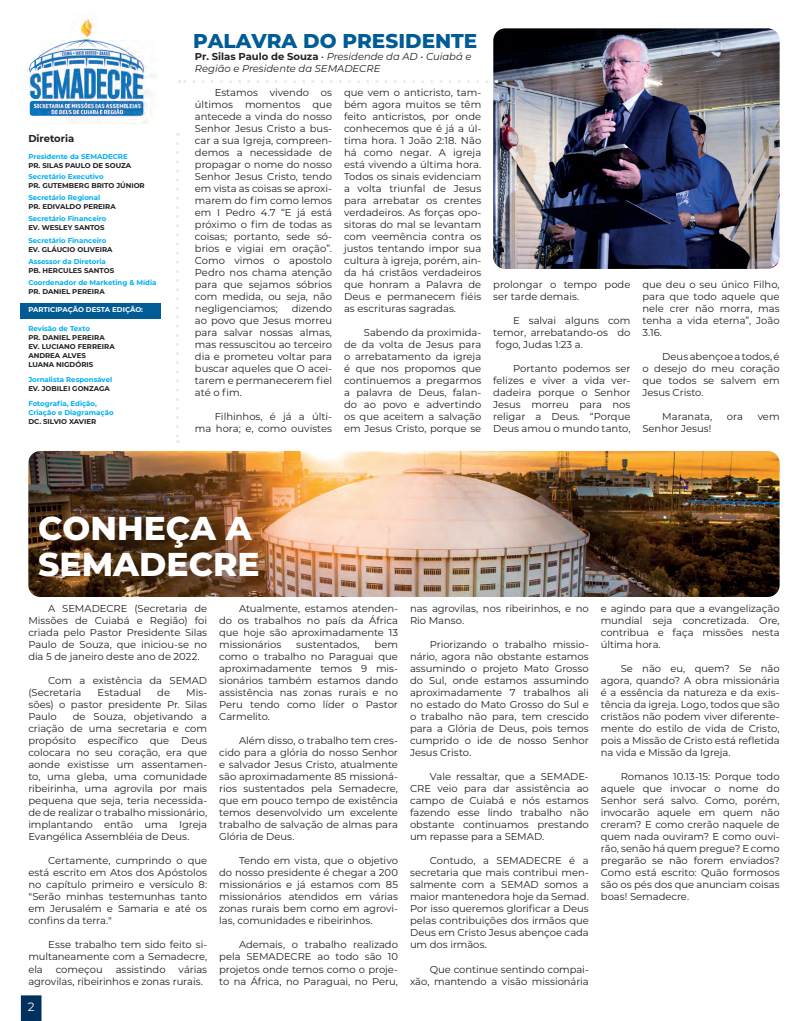
<style>
.page{position:relative;width:808px;height:1021px;background:#fff}
.page>*{position:absolute;margin:0;border:0;box-sizing:border-box;transform-origin:0 0}
.t1{font:800 33px/36px "Montserrat";color:#fff}
.t2{font:800 20px "Montserrat";color:#015c96}
.t3{font:12px "Montserrat";color:#fff}
.t4{font:10px/12px "Montserrat";color:#231f20;text-align:justify}
.t5{font:italic 10px/12px "Montserrat";color:#231f20}
.t6{font:700 10px "Montserrat";color:#231f20}
.t7{font:700 7px/9px "Montserrat";color:#00aeef}
.t8{font:700 7px/9px "Montserrat";color:#231f20}
.t9{font:700 7px "Montserrat";letter-spacing:-.005em;color:#fff}
.s1{font-weight:700;font-style:normal}
.s2{font-style:normal}
</style>
<div class="page">
<div style="left:20px;top:302px;width:140px;height:16px;background:#015c96"></div>
<img style="left:26px;top:18px;width:130px;height:106px">
<img style="left:493px;top:28px;width:287px;height:241px">
<svg style="left:179px;top:80px;width:308px;height:3px"></svg>
<svg style="left:176px;top:143px;width:3px;height:300px"></svg>
<img style="left:28px;top:451px;width:752px;height:146px">
<svg style="left:21px;top:995px;width:21px;height:25px"></svg>
<p class="t6" style="left:28px;top:131px;width:47px">Diretoria</p>
<p class="t7" style="left:28px;top:151px;width:101px">Presidente da SEMADECRE</p>
<p class="t8" style="left:28px;top:160px;width:104px">PR. SILAS PAULO DE SOUZA</p>
<p class="t7" style="left:28px;top:171px;width:77px">Secretário Executivo</p>
<p class="t8" style="left:28px;top:180px;width:118px">PR. GUTEMBERG BRITO JÚNIOR</p>
<p class="t7" style="left:28px;top:193px;width:73px">Secretário Regional</p>
<p class="t8" style="left:28px;top:202px;width:89px">PR. EDIVALDO PEREIRA</p>
<p class="t7" style="left:28px;top:214px;width:80px">Secretário Financeiro</p>
<p class="t8" style="left:28px;top:223px;width:78px">EV. WESLEY SANTOS</p>
<p class="t7" style="left:28px;top:235px;width:80px">Secretário Financeiro</p>
<p class="t8" style="left:28px;top:244px;width:86px">EV. GLÁUCIO OLIVEIRA</p>
<p class="t7" style="left:28px;top:257px;width:79px">Assessor da Diretoria</p>
<p class="t8" style="left:28px;top:266px;width:87px">PB. HERCULES SANTOS</p>
<p class="t7" style="left:28px;top:278px;width:130px">Coordenador de Marketing &amp; Mídia</p>
<p class="t8" style="left:28px;top:287px;width:78px">PR. DANIEL PEREIRA</p>
<p class="t7" style="left:28px;top:323px;width:63px">Revisão de Texto</p>
<p class="t8" style="left:28px;top:332px;width:88px">PR. DANIEL PEREIRA<br>EV. LUCIANO FERREIRA<br>ANDREA ALVES<br>LUANA NIGDÓRIS</p>
<p class="t7" style="left:28px;top:375px;width:85px">Jornalista Responsável</p>
<p class="t8" style="left:28px;top:384px;width:83px">EV. JOBILEI GONZAGA</p>
<p class="t7" style="left:28px;top:399px;width:87px">Fotografia, Edição,<br>Criação e Diagramação</p>
<p class="t8" style="left:28px;top:417px;width:69px">DC. SILVIO XAVIER</p>
<p class="t9" style="left:28px;top:305px;width:116px">PARTICIPAÇÃO DESTA EDIÇÃO:</p>
<h2 class="t2" style="left:193px;top:26px;width:286px">PALAVRA DO PRESIDENTE</h2>
<p class="t5" style="left:195px;top:50px;width:278px"><span class="s1">Pr. Silas Paulo de Souza</span> <span class="s2">•</span> Presidende da AD • Cuiabá e<br>Região e Presidente da SEMADECRE</p>
<p class="t4" style="left:195px;top:86px;width:139px;text-indent:20px">Estamos vivendo os últimos momentos que antecede a vinda do nosso Senhor Jesus Cristo a bus&shy;car a sua Igreja, compreen&shy;demos a necessidade de propagar o nome do nosso Senhor Jesus Cristo, tendo em vista as coisas se aproxi&shy;marem do fim como lemos em I Pedro 4.7 “E já está próximo o fim de todas as coisas; portanto, sede só&shy;brios e vigiai em oração”.<br>Como vimos o apostolo Pedro nos chama atenção para que sejamos sóbrios com medida, ou seja, não negligenciamos;</p>
<p class="t4" style="left:195px;top:302px;width:139px;text-indent:97px">dizendo ao povo que Jesus morreu para salvar nossas almas, mas ressuscitou ao terceiro dia e prometeu voltar para buscar aqueles que O acei&shy;tarem e permanecerem fiel até o fim.</p>
<p class="t4" style="left:195px;top:410px;width:139px;text-align:right">Filhinhos, é já a últi-<br>ma hora; e, como ouvistes</p>
<p class="t4" style="left:344px;top:86px;width:139px">que vem o anticristo, tam&shy;bém agora muitos se têm feito anticristos, por onde conhecemos que é já a úl&shy;tima hora. 1 João 2:18. Não há como negar. A igreja está vivendo a última hora.<br>Todos os sinais evidenciam a volta triunfal de Jesus para arrebatar os crentes verdadeiros. As forças opo&shy;sitoras do mal se levantam com veemência contra os justos tentando impor sua cultura à igreja, porém, ain&shy;da há cristãos verdadeiros que honram a Palavra de Deus e permanecem fiéis as escrituras sagradas.</p>
<p class="t4" style="left:344px;top:326px;width:139px;text-indent:20px">Sabendo da proximida&shy;de da volta de Jesus para o arrebatamento da igreja é que nos propomos que continuemos a pregarmos a palavra de Deus, falan&shy;do ao povo e advertindo os que aceitem a salvação em Jesus Cristo, porque se</p>
<p class="t4" style="left:493px;top:278px;width:139px">prolongar o tempo pode ser tarde demais.</p>
<p class="t4" style="left:493px;top:314px;width:139px;text-indent:20px">E salvai alguns com temor, arrebatando-os do fogo, Judas 1:23 a.</p>
<p class="t4" style="left:493px;top:362px;width:139px;text-indent:20px">Portanto podemos ser felizes e viver a vida ver&shy;dadeira porque o Senhor Jesus morreu para nos religar a Deus. “Porque Deus amou o mundo tanto,</p>
<p class="t4" style="left:642px;top:278px;width:139px">que deu o seu único Filho, para que todo aquele que nele crer não morra, mas tenha a vida eterna”, João 3.16.</p>
<p class="t4" style="left:642px;top:350px;width:139px;text-indent:20px">Deus abençoe a todos, é o desejo do meu coração que todos se salvem em Jesus Cristo.</p>
<p class="t4" style="left:662px;top:410px;width:52px">Maranata,</p>
<p class="t4" style="left:727px;top:410px;width:18px">ora</p>
<p class="t4" style="left:758px;top:410px;width:23px">vem</p>
<p class="t4" style="left:642px;top:422px;width:70px">Senhor Jesus!</p>
<h1 class="t1" style="left:38px;top:508px;width:223px">CONHEÇA A<br>SEMADECRE</h1>
<p class="t4" style="left:28px;top:602px;width:180px;text-indent:20px">A SEMADECRE (Secretaria de Missões de Cuiabá e Região) foi criada pelo Pastor Presidente Silas Paulo de Souza, que iniciou-se no dia 5 de janeiro deste ano de 2022.</p>
<p class="t4" style="left:28px;top:674px;width:180px;text-indent:20px">Com a existência da SEMAD (Secretaria</p>
<p class="t4" style="left:28px;top:686px;width:180px;text-indent:158px">Mis&shy;sões) o pastor presidente Pr. Silas Paulo</p>
<p class="t4" style="left:98px;top:686px;width:45px">Estadual</p>
<p class="t4" style="left:157px;top:686px;width:14px">de</p>
<p class="t4" style="left:28px;top:710px;width:180px;text-indent:44px">de Souza, objetivando a criação de uma secretaria e com propósito específico que Deus colocara no seu coração, era que aonde existisse um assentamen&shy;to, uma gleba, uma comunidade ribeirinha, uma agrovila por mais pequena que seja, teria necessida&shy;de de realizar o trabalho missionário, implantando então uma Igreja Evangélica Assembléia de Deus.</p>
<p class="t4" style="left:28px;top:854px;width:180px;text-indent:20px">Certamente, cumprindo o que está escrito em Atos dos Apóstolos no capítulo primeiro e versículo 8: "Serão minhas testemunhas tanto em Jerusalém e Samaria e até os confins da terra."</p>
<p class="t4" style="left:28px;top:938px;width:180px;text-indent:20px">Esse trabalho tem sido feito si&shy;multaneamente com a Semadecre, ela</p>
<p class="t4" style="left:28px;top:962px;width:180px;text-indent:150px">várias agrovilas, ribeirinhos e zonas rurais.</p>
<p class="t4" style="left:56px;top:962px;width:49px">começou</p>
<p class="t4" style="left:116px;top:962px;width:51px">assistindo</p>
<p class="t3" style="left:28px;top:997px;width:8px">2</p>
<p class="t4" style="left:219px;top:602px;width:180px;text-indent:20px">Atualmente, estamos atenden&shy;do os trabalhos no país da África que hoje são aproximadamente 13 missionários</p>
<p class="t4" style="left:219px;top:638px;width:180px;text-indent:155px">bem como o trabalho no Paraguai que aproximadamente temos 9 mis&shy;sionários também estamos dando assistência nas zonas rurais e no Peru tendo como líder o Pastor Carmelito.</p>
<p class="t4" style="left:219px;top:734px;width:180px;text-indent:20px">Além disso, o trabalho tem cres&shy;cido para a glória do nosso Senhor e salvador Jesus Cristo, atualmente são aproximadamente 85 missioná&shy;rios sustentados pela Semadecre, que em pouco tempo de existência temos desenvolvido um excelente trabalho de salvação de almas para Glória de Deus.</p>
<p class="t4" style="left:219px;top:854px;width:180px;text-indent:20px">Tendo em vista, que o objetivo do nosso presidente é chegar a 200 missionários e já estamos com 85 missionários atendidos em várias zonas rurais bem como em agrovi&shy;las, comunidades e ribeirinhos.</p>
<p class="t4" style="left:219px;top:938px;width:180px;text-indent:20px">Ademais, o trabalho realizado pela SEMADECRE ao todo são 10 projetos onde temos como o proje&shy;to na África, no Paraguai, no Peru,</p>
<p class="t4" style="left:296px;top:638px;width:65px">sustentados,</p>
<p class="t4" style="left:410px;top:602px;width:180px">nas agrovilas, nos ribeirinhos, e no<br>Rio Manso.</p>
<p class="t4" style="left:410px;top:638px;width:180px;text-indent:20px">Priorizando o trabalho missio&shy;nário, agora não obstante estamos assumindo o projeto Mato Grosso do Sul, onde estamos assumindo aproximadamente 7 trabalhos ali no estado do Mato Grosso do Sul e o trabalho não para, tem crescido para a Glória de Deus, pois temos cumprido o ide de nosso Senhor Jesus Cristo.</p>
<p class="t4" style="left:410px;top:770px;width:180px;text-indent:20px">Vale ressaltar, que a SEMADE-CRE veio para dar assistência ao campo de Cuiabá e nós estamos fazendo esse lindo trabalho não obstante continuamos prestando um repasse para a SEMAD.</p>
<p class="t4" style="left:410px;top:854px;width:180px;text-indent:20px">Contudo, a SEMADECRE é a secretaria que mais contribui men&shy;salmente com a SEMAD somos a maior mantenedora hoje da Semad.<br>Por isso queremos glorificar a Deus pelas contribuições dos irmãos que Deus em Cristo Jesus abençoe cada um dos irmãos.</p>
<p class="t4" style="left:410px;top:962px;width:180px;text-align:right">Que continue sentindo compai&shy;xão, mantendo a visão missionária</p>
<p class="t4" style="left:601px;top:602px;width:180px">e agindo para que a evangelização mundial seja concretizada. Ore, contribua e faça missões nesta última hora.</p>
<p class="t4" style="left:601px;top:662px;width:180px;text-indent:20px">Se não eu, quem? Se não agora, quando? A obra missionária é a essência da natureza e da exis&shy;tência da igreja. Logo, todos que são cristãos não podem viver diferente&shy;mente do estilo de vida de Cristo, pois a Missão de Cristo está refletida na vida e Missão da Igreja.</p>
<p class="t4" style="left:601px;top:770px;width:180px;text-indent:20px">Romanos 10.13-15: Porque todo aquele que invocar o nome do Senhor será salvo. Como, porém, invocarão aquele em quem não creram? E como crerão naquele de quem nada ouviram? E como ouvi&shy;rão, senão há quem pregue? E como pregarão se não forem enviados?<br>Como está escrito: Quão formosos são os pés dos que anunciam coisas boas! Semadecre.</p>
</div>
